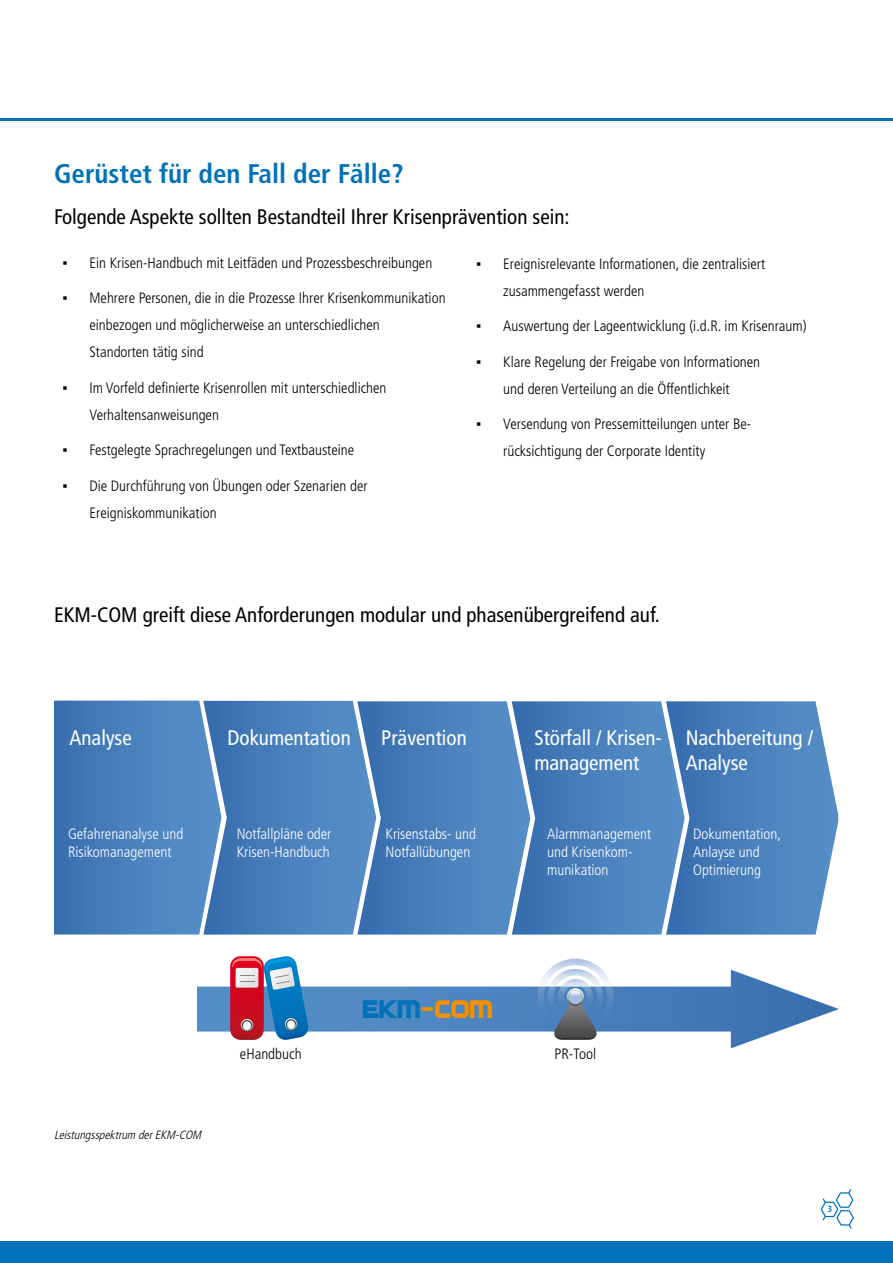
<style>
.page{position:relative;width:893px;height:1263px;background:#fff}
.page>*{position:absolute;margin:0;border:0;box-sizing:border-box;transform-origin:0 0}
.t1{font:700 condensed 27px "Frutiger";color:#0072ba}
.t2{font:26.4px "SF Automaton";letter-spacing:.04em;color:#f19000}
.t3{font:condensed 21px "Frutiger";color:#000}
.t4{font:condensed 21px/25.2px "Frutiger";color:#fff}
.t5{font:300 condensed 15px/27px "Frutiger";color:#000}
.t6{font:300 condensed 15px/18px "Frutiger";color:#fff}
.t7{font:italic 300 condensed 12px "Frutiger";color:#000}
.t8{font:700 condensed 9px "Frutiger";color:#0072ba}
.s1{font-family:"Arial";font-weight:400;font-stretch:normal}
.s2{color:#0072ba}
</style>
<div class="page">
<svg style="left:820px;top:1189px;width:34px;height:40px"></svg>
<hr style="left:0;top:118px;width:893px;height:3px;background:#0072ba">
<svg style="left:54px;top:701px;width:784px;height:233px;background:#4f84be"></svg>
<div style="left:197px;top:986px;width:570px;height:45px;background:linear-gradient(to bottom,#4c84bf,#4c84bf)"></div>
<svg style="left:731px;top:970px;width:108px;height:78px"></svg>
<svg style="left:230px;top:956px;width:79px;height:84px;background:#8a7698"></svg>
<svg style="left:536px;top:959px;width:79px;height:81px"></svg>
<div style="left:0;top:1241px;width:893px;height:22px;background:#0072ba"></div>
<h1 class="t1" style="left:54px;top:158px;width:351px">Gerüstet für den Fall der Fälle?</h1>
<h3 class="t3" style="left:54px;top:205px;width:517px">Folgende Aspekte sollten Bestandteil Ihrer Krisenprävention sein:</h3>
<p class="t5" style="left:63px;top:249px;width:371px"><span class="s1">▪</span> Ein Krisen-Handbuch mit Leitfäden und Prozessbeschreibungen</p>
<p class="t5" style="left:90px;top:285px;width:358px;text-indent:-27px"><span class="s1">▪</span> Mehrere Personen, die in die Prozesse Ihrer Krisenkommunikation einbezogen und möglicherweise an unterschiedlichen<br>Standorten tätig sind</p>
<p class="t5" style="left:90px;top:374px;width:299px;text-indent:-27px"><span class="s1">▪</span> Im Vorfeld definierte Krisenrollen mit unterschiedlichen<br>Verhaltensanweisungen</p>
<p class="t5" style="left:63px;top:437px;width:293px"><span class="s1">▪</span> Festgelegte Sprachregelungen und Textbausteine</p>
<p class="t5" style="left:90px;top:472px;width:280px;text-indent:-27px"><span class="s1">▪</span> Die Durchführung von Übungen oder Szenarien der<br>Ereigniskommunikation</p>
<p class="t5" style="left:503px;top:250px;width:264px;text-indent:-27px"><span class="s1">▪</span> Ereignisrelevante Informationen, die zentralisiert zusammengefasst werden</p>
<p class="t5" style="left:476px;top:313px;width:332px"><span class="s1">▪</span> Auswertung der Lageentwicklung (i.d.R. im Krisenraum)</p>
<p class="t5" style="left:476px;top:348px;width:285px;text-align:center"><span class="s1">▪</span> Klare Regelung der Freigabe von Informationen und deren Verteilung an die Öffentlichkeit</p>
<p class="t5" style="left:503px;top:411px;width:250px;text-indent:-27px"><span class="s1">▪</span> Versendung von Pressemitteilungen unter Be&shy;rücksichtigung der Corporate Identity</p>
<h3 class="t3" style="left:54px;top:602px;width:607px">EKM-COM greift diese Anforderungen modular und phasenübergreifend auf.</h3>
<h3 class="t4" style="left:69px;top:725px;width:64px">Analyse</h3>
<h3 class="t4" style="left:227px;top:725px;width:125px">Dokumentation</h3>
<h3 class="t4" style="left:381px;top:725px;width:87px">Prävention</h3>
<h3 class="t4" style="left:534px;top:725px;width:129px">Störfall / Krisen&shy;management</h3>
<h3 class="t4" style="left:686px;top:725px;width:129px">Nachbereitung /<br>Analyse</h3>
<p class="t6" style="left:68px;top:825px;width:117px">Gefahrenanalyse und<br>Risikomanagement</p>
<p class="t6" style="left:237px;top:825px;width:96px">Notfallpläne oder<br>Krisen-Handbuch</p>
<p class="t6" style="left:386px;top:825px;width:92px">Krisenstabs- und<br>Notfallübungen</p>
<p class="t6" style="left:547px;top:825px;width:106px">Alarmmanagement und Krisenkom&shy;munikation</p>
<p class="t6" style="left:693px;top:825px;width:89px">Dokumentation,<br>Anlayse und<br>Optimierung</p>
<p class="t7" style="left:54px;top:1127px;width:152px">Leistungsspektrum derEKM-COM</p>
<h2 class="t2" style="left:363px;top:993px;width:130px"><span class="s2">EKM</span>-COM</h2>
<p class="t5" style="left:240px;top:1041px;width:63px">eHandbuch</p>
<p class="t5" style="left:555px;top:1041px;width:43px">PR-Tool</p>
<p class="t8" style="left:827px;top:1204px;width:6px">3</p>
</div>
